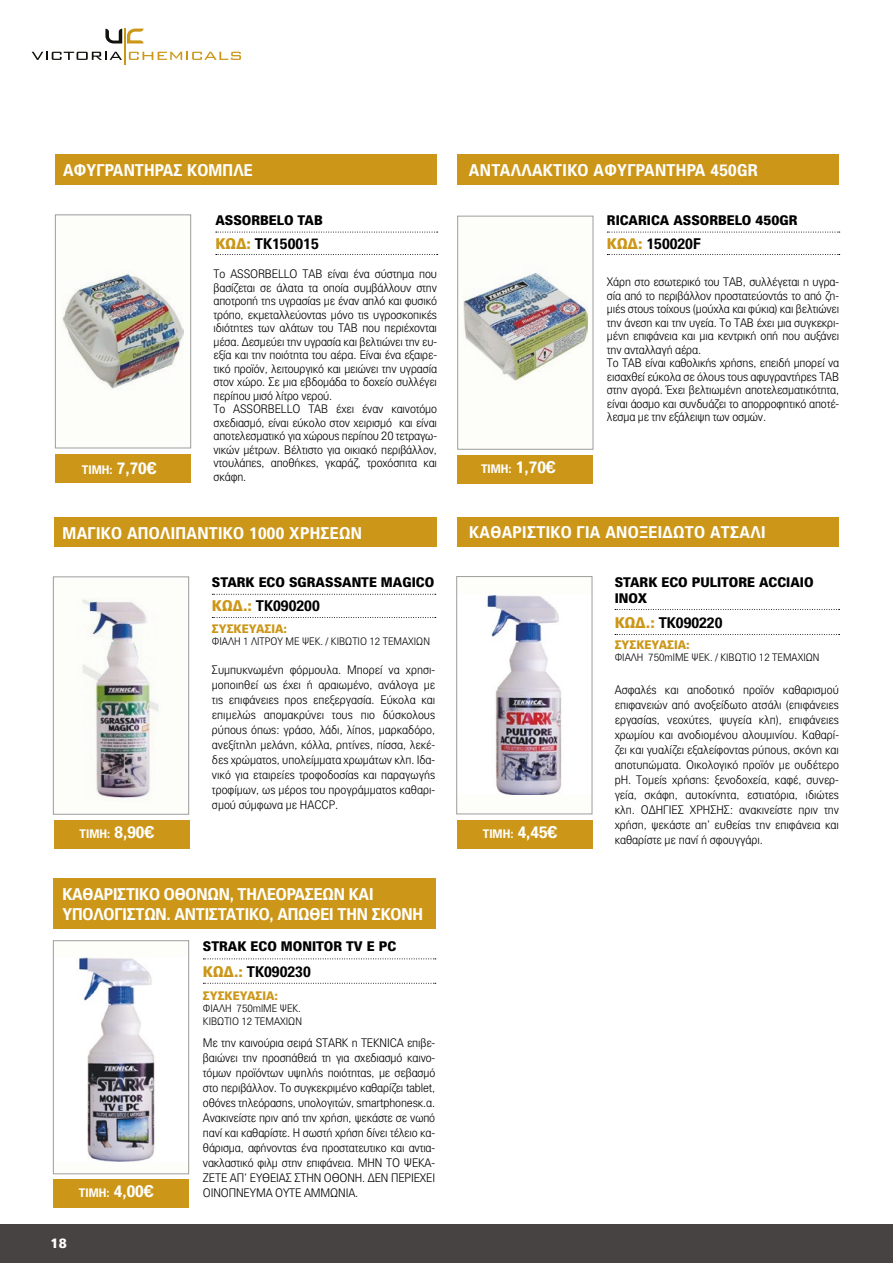
<style>
.page{position:relative;width:893px;height:1263px;background:#fff}
.page>*{position:absolute;margin:0;border:0;box-sizing:border-box;transform-origin:0 0}
.t1{font:700 16.5px "PF Paperback";letter-spacing:.01em;color:#fff}
.t2{font:700 16.5px/19.8px "PF Paperback";letter-spacing:-.01em;color:#fff}
.t3{font:700 15px "PF Paperback";color:#000}
.t4{font:900 13.5px/16.2px "PF Paperback";color:#000}
.t5{font:900 13.5px "PF Paperback";color:#fff}
.t6{font:300 12px/15px "PF Paperback";letter-spacing:-.01em;color:#000;text-align:justify}
.t7{font:700 12px "PF Paperback";color:#fff}
.t8{font:900 12px "PF Paperback";color:#cc9718}
.t9{font:300 10.5px/12.6px "PF Paperback";color:#000}
.s1{font-size:16.5px}
.s2{font-weight:900;color:#cc9718}
</style>
<div class="page">
<svg style="left:32px;top:52px;width:90px;height:8px"></svg>
<svg style="left:129px;top:52px;width:112px;height:8px"></svg>
<svg style="left:105px;top:29px;width:39px;height:15px"></svg>
<hr style="left:124px;top:28px;width:2px;height:37px;background:#cc9718">
<div style="left:0;top:1225px;width:893px;height:38px;background:#484343"></div>
<div style="left:55px;top:154px;width:382px;height:30px;background:#cc9718"></div>
<div style="left:55px;top:215px;width:136px;height:233px;background:#fdfdfa"></div>
<img style="left:62px;top:274px;width:122px;height:115px">
<div style="left:55px;top:214px;width:136px;height:234px;border:1px solid #9d9d9c"></div>
<svg style="left:216px;top:232px;width:222px;height:1px"></svg>
<svg style="left:607px;top:232px;width:233px;height:1px"></svg>
<svg style="left:216px;top:254px;width:222px;height:1px"></svg>
<svg style="left:607px;top:254px;width:233px;height:1px"></svg>
<div style="left:55px;top:455px;width:136px;height:28px;background:#cc9718"></div>
<div style="left:458px;top:216px;width:135px;height:233px;background:#fdfdfa"></div>
<img style="left:463px;top:273px;width:125px;height:108px">
<div style="left:457px;top:216px;width:136px;height:234px;border:1px solid #9d9d9c"></div>
<div style="left:457px;top:154px;width:382px;height:30px;background:#cc9718"></div>
<div style="left:457px;top:455px;width:136px;height:29px;background:#cc9718"></div>
<div style="left:457px;top:576px;width:135px;height:238px;background:#fdfdfa"></div>
<img style="left:487px;top:596px;width:75px;height:199px">
<div style="left:456px;top:576px;width:136px;height:238px;border:1px solid #9d9d9c"></div>
<div style="left:457px;top:517px;width:382px;height:30px;background:#cc9718"></div>
<div style="left:54px;top:517px;width:382px;height:30px;background:#cc9718"></div>
<div style="left:53px;top:577px;width:136px;height:237px;background:#fdfdfa"></div>
<img style="left:82px;top:599px;width:77px;height:199px">
<div style="left:53px;top:576px;width:136px;height:239px;border:1px solid #9d9d9c"></div>
<svg style="left:212px;top:617px;width:224px;height:1px"></svg>
<svg style="left:212px;top:594px;width:224px;height:1px"></svg>
<div style="left:54px;top:820px;width:135px;height:29px;background:#cc9718"></div>
<div style="left:457px;top:820px;width:136px;height:29px;background:#cc9718"></div>
<svg style="left:615px;top:634px;width:225px;height:1px"></svg>
<svg style="left:615px;top:609px;width:225px;height:1px"></svg>
<div style="left:53px;top:941px;width:136px;height:233px;background:#fdfdfa"></div>
<img style="left:79px;top:958px;width:76px;height:203px">
<div style="left:53px;top:940px;width:136px;height:234px;border:1px solid #9d9d9c"></div>
<div style="left:53px;top:878px;width:382px;height:51px;background:#cc9718"></div>
<div style="left:53px;top:1179px;width:136px;height:29px;background:#cc9718"></div>
<svg style="left:203px;top:983px;width:233px;height:1px"></svg>
<svg style="left:203px;top:958px;width:233px;height:1px"></svg>
<h1 class="t1" style="left:63px;top:160px;width:191px">ΑΦΥΓΡΑΝΤΗΡΑΣ ΚΟΜΠΛΕ</h1>
<h1 class="t1" style="left:469px;top:160px;width:290px">ΑΝΤΑΛΛΑΚΤΙΚΟ ΑΦΥΓΡΑΝΤΗΡΑ 450GR</h1>
<p class="t4" style="left:215px;top:212px;width:109px">ASSORBELO TAB</p>
<p class="t4" style="left:607px;top:212px;width:192px">RICARICA ASSORBELO 450GR</p>
<p class="t7" style="left:82px;top:462px;width:76px">ΤΙΜΗ: <span class="s1">7,70€</span></p>
<p class="t3" style="left:215px;top:234px;width:105px"><span class="s2">ΚΩΔ:</span> ΤΚ150015</p>
<p class="t3" style="left:607px;top:234px;width:95px"><span class="s2">ΚΩΔ:</span> 150020F</p>
<p class="t6" style="left:214px;top:267px;width:225px;line-height:13.5px;text-align:left">Το ASSORBELLO TAB είναι ένα σύστημα που βασίζεται σε άλατα τα οποία συμβάλλουν στην αποτροπή της υγρασίας με έναν απλό και φυσικό τρόπο, εκμεταλλεύοντας μόνο τις υγροσκοπικές ιδιότητες των αλάτων του TAB που περιέχονται μέσα. Δεσμεύει την υγρασία και βελτιώνει την ευ&shy;εξία και την ποιότητα του αέρα. Είναι ένα εξαιρε&shy;τικό προϊόν, λειτουργικό και μειώνει την υγρασία στον χώρο. Σε μια εβδομάδα το δοχείο συλλέγει περίπου μισό λίτρο νερού.<br>Το ASSORBELLO TAB έχει έναν καινοτόμο σχεδιασμό, είναι εύκολο στον χειρισμό και είναι αποτελεσματικό για χώρους περίπου 20 τετραγω&shy;νικών μέτρων. Βέλτιστο για οικιακό περιβάλλον, ντουλάπες, αποθήκες, γκαράζ, τροχόσπιτα και σκάφη.</p>
<p class="t6" style="left:607px;top:275px;width:234px;line-height:13.5px;text-align:left">Χάρη στο εσωτερικό του TAB, συλλέγεται η υγρα&shy;σία από το περιβάλλον προστατεύοντάς το από ζη&shy;μιές στους τοίχους (μούχλα και φύκια) και βελτιώνει την άνεση και την υγεία. Το TAB έχει μια συγκεκρι&shy;μένη επιφάνεια και μια κεντρική οπή που αυξάνει την ανταλλαγή αέρα.<br>Το TAB είναι καθολικής χρήσης, επειδή μπορεί να εισαχθεί εύκολα σε όλους τους αφυγραντήρες TAB στην αγορά. Έχει βελτιωμένη αποτελεσματικότητα, είναι άοσμο και συνδυάζει το απορροφητικό αποτέ&shy;λεσμα με την εξάλειψη των οσμών.</p>
<p class="t7" style="left:481px;top:461px;width:76px">ΤΙΜΗ: <span class="s1">1,70€</span></p>
<h1 class="t1" style="left:62px;top:522px;width:301px">ΜΑΓΙΚΟ ΑΠΟΛΙΠΑΝΤΙΚΟ 1000 ΧΡΗΣΕΩΝ</h1>
<h1 class="t1" style="left:469px;top:521px;width:298px">ΚΑΘΑΡΙΣΤΙΚΟ ΓΙΑ ΑΝΟΞΕΙΔΩΤΟ ΑΤΣΑΛΙ</h1>
<p class="t4" style="left:212px;top:574px;width:224px">STARK ECO SGRASSANTE MAGICO</p>
<p class="t3" style="left:212px;top:596px;width:109px"><span class="s2">ΚΩΔ.:</span> ΤΚ090200</p>
<p class="t8" style="left:212px;top:621px;width:77px">ΣΥΣΚΕΥΑΣΙΑ:</p>
<p class="t9" style="left:212px;top:635px;width:220px">ΦΙΑΛΗ 1 ΛΙΤΡΟΥ ΜΕ ΨΕΚ. / ΚΙΒΩΤΙΟ 12 ΤΕΜΑΧΙΩΝ</p>
<p class="t6" style="left:212px;top:662px;width:225px">Συμπυκνωμένη φόρμουλα. Μπορεί να χρησι&shy;μοποιηθεί ως έχει ή αραιωμένο, ανάλογα με τις επιφάνειες προς επεξεργασία. Εύκολα και επιμελώς απομακρύνει τους πιο δύσκολους ρύπους όπως: γράσο, λάδι, λίπος, μαρκαδόρο, ανεξίτηλη μελάνη, κόλλα, ρητίνες, πίσσα, λεκέ&shy;δες χρώματος, υπολείμματα χρωμάτων κλπ. Ιδα&shy;νικό για εταιρείες τροφοδοσίας και παραγωγής τροφίμων, ως μέρος του προγράμματος καθαρι&shy;σμού σύμφωνα με HACCP.</p>
<p class="t7" style="left:80px;top:826px;width:76px">ΤΙΜΗ: <span class="s1">8,90€</span></p>
<p class="t7" style="left:483px;top:826px;width:76px">ΤΙΜΗ: <span class="s1">4,45€</span></p>
<h1 class="t2" style="left:62px;top:884px;width:362px">ΚΑΘΑΡΙΣΤΙΚΟ ΟΘΟΝΩΝ, ΤΗΛΕΟΡΑΣΕΩΝ ΚΑΙ<br>ΥΠΟΛΟΓΙΣΤΩΝ. ΑΝΤΙΣΤΑΤΙΚΟ, ΑΠΩΘΕΙ ΤΗΝ ΣΚΟΝΗ</h1>
<p class="t4" style="left:203px;top:938px;width:195px">STRAK ECO MONITOR TV E PC</p>
<p class="t3" style="left:203px;top:962px;width:109px"><span class="s2">ΚΩΔ.:</span> ΤΚ090230</p>
<p class="t8" style="left:203px;top:988px;width:77px">ΣΥΣΚΕΥΑΣΙΑ:</p>
<p class="t9" style="left:203px;top:1002px;width:101px">ΦΙΑΛΗ 750mlΜΕ ΨΕΚ.<br>ΚΙΒΩΤΙΟ 12 ΤΕΜΑΧΙΩΝ</p>
<p class="t6" style="left:203px;top:1035px;width:234px">Με την καινούρια σειρά STARK η TEKNICA επιβε&shy;βαιώνει την προσπάθειά τη για σχεδιασμό καινο&shy;τόμων προϊόντων υψηλής ποιότητας, με σεβασμό στο περιβάλλον. Το συγκεκριμένο καθαρίζει tablet, οθόνες τηλεόρασης, υπολογιτών, smartphonesκ.α.<br>Ανακινείστε πριν από την χρήση, ψεκάστε σε νωπό πανί και καθαρίστε. Η σωστή χρήση δίνει τέλειο κα&shy;θάρισμα, αφήνοντας ένα προστατευτικο και αντια&shy;νακλαστικό φιλμ στην επιφάνεια. ΜΗΝ ΤΟ ΨΕΚΑ-ΖΕΤΕ ΑΠ’ ΕΥΘΕΙΑΣ ΣΤΗΝ ΟΘΟΝΗ. ΔΕΝ ΠΕΡΙΕΧΕΙ</p>
<p class="t7" style="left:79px;top:1186px;width:76px">ΤΙΜΗ: <span class="s1">4,00€</span></p>
<p class="t6" style="left:203px;top:1185px;width:157px">ΟΙΝΟΠΝΕΥΜΑ ΟΥΤΕ ΑΜΜΩΝΙΑ.</p>
<p class="t5" style="left:51px;top:1235px;width:18px">18</p>
<p class="t4" style="left:615px;top:573px;width:200px">STARK ECO PULITORE ACCIAIO<br>INOX</p>
<p class="t3" style="left:615px;top:613px;width:109px"><span class="s2">ΚΩΔ.:</span> ΤΚ090220</p>
<p class="t8" style="left:615px;top:637px;width:77px">ΣΥΣΚΕΥΑΣΙΑ:</p>
<p class="t9" style="left:615px;top:651px;width:206px">ΦΙΑΛΗ 750mlΜΕ ΨΕΚ. / ΚΙΒΩΤΙΟ 12 ΤΕΜΑΧΙΩΝ</p>
<p class="t6" style="left:615px;top:682px;width:226px">Ασφαλές και αποδοτικό προϊόν καθαρισμού επιφανειών από ανοξείδωτο ατσάλι (επιφάνειες εργασίας, νεοχύτες, ψυγεία κλπ), επιφάνειες χρωμίου και ανοδιομένου αλουμινίου. Καθαρί&shy;ζει και γυαλίζει εξαλείφοντας ρύπους, σκόνη και αποτυπώματα. Οικολογικό προϊόν με ουδέτερο pH. Τομείς χρήσης: ξενοδοχεία, καφέ, συνερ&shy;γεία, σκάφη, αυτοκίνητα, εστιατόρια, ιδιώτες κλπ. ΟΔΗΓΙΕΣ ΧΡΗΣΗΣ: ανακινείστε πριν την χρήση, ψεκάστε απ’ ευθείας την επιφάνεια και καθαρίστε με πανί ή σφουγγάρι.</p>
</div>
